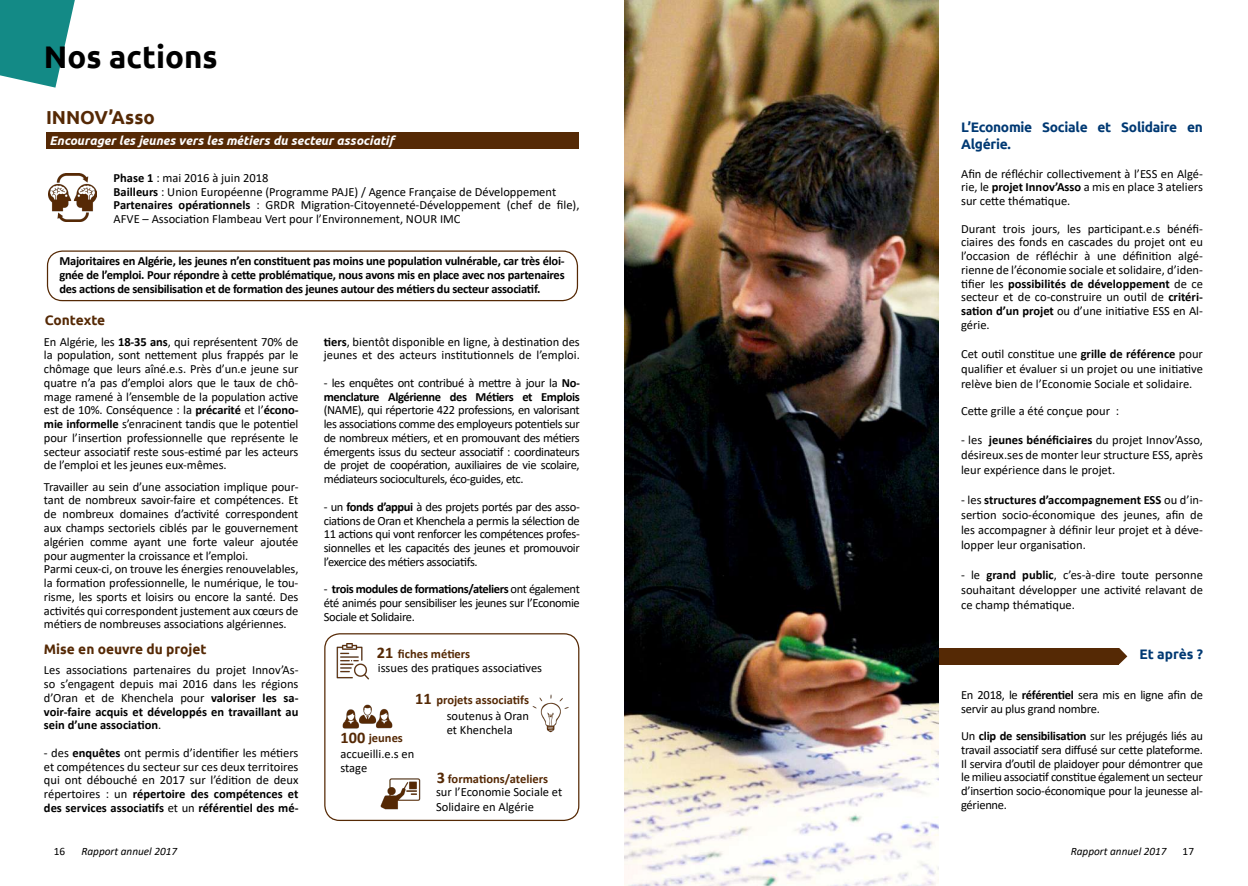
<style>
.page{position:relative;width:1248px;height:886px;background:#fff}
.page>*{position:absolute;margin:0;border:0;box-sizing:border-box;transform-origin:0 0}
.t1{font:700 31.25px "Ubuntu";color:#000}
.t2{font:700 18.75px "Ubuntu";color:#552905}
.t3{font:700 16.25px "Calibri";color:#552905}
.t4{font:700 13.75px/16.5px "Ubuntu";letter-spacing:-.02em;color:#003973}
.t5{font:700 13.75px "Ubuntu";color:#552905}
.t6{font:12.5px/13.8px "Calibri";letter-spacing:-.01em;color:#000;text-align:justify}
.t7{font:700 12.5px/13.8px "Calibri";letter-spacing:-.02em;color:#000;text-align:justify}
.t8{font:italic 700 12.5px "Ubuntu";color:#fff}
.t9{font:700 12.5px "Calibri";letter-spacing:-.005em;color:#552905}
.t10{font:italic 11.25px "Calibri";color:#000}
.t11{font:11.25px "Calibri";color:#000}
.s1{font-weight:700}
.s2{font-weight:400}
.s3{font-weight:700;font-size:16.25px;color:#552905}
.s4{font-weight:700;color:#552905}
.s5{font-size:16.25px}
</style>
<div class="page">
<div style="left:324px;top:633px;width:255px;height:188px;border:1px solid #552905;border-radius:15px"></div>
<img style="left:48px;top:173px;width:49px;height:48px">
<div style="left:46px;top:133px;width:533px;height:16px;background:#552905"></div>
<div style="left:47px;top:250px;width:531px;height:51px;border:1px solid #552905;border-radius:15px"></div>
<img style="left:336px;top:643px;width:33px;height:37px">
<img style="left:532px;top:694px;width:37px;height:39px">
<img style="left:342px;top:704px;width:51px;height:25px">
<div style="left:843px;top:648px;width:276px;height:16px;background:#552905"></div>
<svg style="left:1119px;top:648px;width:8px;height:16px"></svg>
<svg style="left:0;top:0;width:75px;height:88px"></svg>
<img style="left:380px;top:778px;width:41px;height:32px">
<img style="left:624px;top:0;width:314px;height:886px">
<h1 class="t1" style="left:44px;top:38px;width:175px">Nos actions</h1>
<h2 class="t2" style="left:46px;top:106px;width:110px">INNOV’Asso</h2>
<p class="t8" style="left:50px;top:133px;width:346px">Encourager les jeunes vers les métiers du secteur associatif</p>
<p class="t6" style="left:114px;top:171px;width:467px;text-align:left"><span class="s1">Phase 1</span> : mai 2016 à juin 2018<br><span class="s1">Bailleurs</span> : Union Européenne (Programme PAJE) / Agence Française de Développement <span class="s1">Partenaires opérationnels</span> : GRDR Migration-Citoyenneté-Développement (chef de file), AFVE – Association Flambeau Vert pour l’Environnement, NOUR IMC</p>
<p class="t7" style="left:59px;top:254px;width:507px">Majoritaires en Algérie, les jeunes n’en constituent pas moins une population vulnérable, car très éloi&shy;gnée de l’emploi. Pour répondre à cette problématique, nous avons mis en place avec nos partenaires des actions de sensibilisation et de formation des jeunes autour des métiers du secteur associatif.</p>
<p class="t5" style="left:45px;top:312px;width:62px">Contexte</p>
<p class="t6" style="left:44px;top:334px;width:256px">En Algérie, les <span class="s1">18-35 ans</span>, qui représentent 70% de la population, sont nettement plus frappés par le chômage que leurs aîné.e.s. Près d’un.e jeune sur quatre n’a pas d’emploi alors que le taux de chô&shy;mage ramené à l’ensemble de la population active est de 10%. Conséquence : la <span class="s1">précarité</span> et l’<span class="s1">écono&shy;mie informelle</span> s’enracinent tandis que le potentiel pour l’insertion professionnelle que représente le secteur associatif reste sous-estimé par les acteurs de l’emploi et les jeunes eux-mêmes.</p>
<p class="t6" style="left:44px;top:479px;width:256px;text-align:left">Travailler au sein d’une association implique pour&shy;tant de nombreux savoir-faire et compétences. Et de nombreux domaines d’activité correspondent aux champs sectoriels ciblés par le gouvernement algérien comme ayant une forte valeur ajoutée pour augmenter la croissance et l’emploi.<br>Parmi ceux-ci, on trouve les énergies renouvelables, la formation professionnelle, le numérique, le tou&shy;risme, les sports et loisirs ou encore la santé. Des activités qui correspondent justement aux cœurs de métiers de nombreuses associations algériennes.</p>
<p class="t5" style="left:44px;top:641px;width:164px">Mise en oeuvre du projet</p>
<p class="t6" style="left:44px;top:663px;width:256px">Les associations partenaires du projet Innov’As&shy;so s’engagent depuis mai 2016 dans les régions d’Oran et de Khenchela pour <span class="s1">valoriser les sa&shy;voir-faire acquis et développés en travaillant au sein d’une association</span>.</p>
<p class="t6" style="left:44px;top:745px;width:256px">- des <span class="s1">enquêtes</span> ont permis d’identifier les métiers et compétences du secteur sur ces deux territoires qui ont débouché en 2017 sur l’édition de deux répertoires : un <span class="s1">répertoire des compétences et des services associatifs</span> et un <span class="s1">référentiel des mé-</span></p>
<p class="t6" style="left:324px;top:334px;width:257px"><span class="s1">tiers</span>, bientôt disponible en ligne, à destination des jeunes et des acteurs institutionnels de l’emploi.</p>
<p class="t7" style="left:324px;top:376px;width:257px"><span class="s2">- les enquêtes ont contribué à mettre à jour la</span> No&shy;menclature Algérienne des Métiers et Emplois</p>
<p class="t6" style="left:324px;top:403px;width:257px">(NAME), qui répertorie 422 professions, en valorisant les associations comme des employeurs potentiels sur de nombreux métiers, et en promouvant des métiers émergents issus du secteur associatif : coordinateurs de projet de coopération, auxiliaires de vie scolaire, médiateurs socioculturels, éco-guides, etc.</p>
<p class="t6" style="left:324px;top:499px;width:257px">- un <span class="s1">fonds d’appui</span> à des projets portés par des asso&shy;ciations de Oran et Khenchela a permis la sélection de 11 actions qui vont renforcer les compétences profes&shy;sionnelles et les capacités des jeunes et promouvoir l’exercice des métiers associatifs.</p>
<p class="t6" style="left:324px;top:582px;width:257px">- <span class="s1">trois modules de formations/ateliers</span> ont également été animés pour sensibiliser les jeunes sur l’Economie Sociale et Solidaire.</p>
<h3 class="t3" style="left:377px;top:641px;width:18px">21</h3>
<p class="t6" style="left:378px;top:661px;width:166px">issues des pratiques associatives</p>
<h3 class="t3" style="left:415px;top:687px;width:18px">11</h3>
<p class="t6" style="left:446px;top:709px;width:84px">soutenus à Oran et Khenchela</p>
<p class="t9" style="left:398px;top:645px;width:74px">fiches métiers</p>
<p class="t9" style="left:436px;top:691px;width:94px">projets associatifs</p>
<p class="t6" style="left:340px;top:730px;width:75px;line-height:15.6px"><span class="s3">100</span> <span class="s4">jeunes </span>accueilli.e.s en</p>
<p class="t6" style="left:340px;top:760px;width:28px">stage</p>
<p class="t9" style="left:437px;top:770px;width:113px"><span class="s5">3</span> formations/ateliers</p>
<p class="t6" style="left:436px;top:784px;width:128px;line-height:15px">sur l’Economie Sociale et<br>Solidaire en Algérie</p>
<p class="t4" style="left:961px;top:119px;width:243px">L’Economie Sociale et Solidaire en<br>Algérie.</p>
<p class="t6" style="left:961px;top:166px;width:243px">Afin de réfléchir collectivement à l’ESS en Algé&shy;rie, le <span class="s1">projet Innov’Asso</span> a mis en place 3 ateliers sur cette thématique.</p>
<p class="t6" style="left:961px;top:221px;width:243px">Durant trois jours, les participant.e.s bénéfi&shy;ciaires des fonds en cascades du projet ont eu l’occasion de réfléchir à une définition algé&shy;rienne de l’économie sociale et solidaire, d’iden&shy;tifier les <span class="s1">possibilités de développement</span> de ce secteur et de co-construire un outil de <span class="s1">critéri&shy;sation d’un projet</span> ou d’une initiative ESS en Al&shy;gérie.</p>
<p class="t6" style="left:961px;top:346px;width:243px;line-height:15px">Cet outil constitue une <span class="s1">grille de référence</span> pour qualifier et évaluer si un projet ou une initiative relève bien de l’Economie Sociale et solidaire.</p>
<p class="t6" style="left:961px;top:404px;width:159px">Cette grille a été conçue pour :</p>
<p class="t6" style="left:961px;top:432px;width:243px;line-height:15px">- les <span class="s1">jeunes bénéficiaires</span> du projet Innov’Asso, désireux.ses de monter leur structure ESS, après leur expérience dans le projet.</p>
<p class="t6" style="left:961px;top:492px;width:243px;line-height:15px">- les <span class="s1">structures d’accompagnement ESS</span> ou d’in&shy;sertion socio-économique des jeunes, afin de les accompagner à définir leur projet et à déve&shy;lopper leur organisation.</p>
<p class="t6" style="left:961px;top:567px;width:243px;line-height:15px">- le <span class="s1">grand public</span>, c’es-à-dire toute personne souhaitant développer une activité relavant de ce champ thématique.</p>
<p class="t4" style="left:1139px;top:646px;width:65px">Et après ?</p>
<p class="t6" style="left:961px;top:687px;width:243px">En 2018, le <span class="s1">référentiel</span> sera mis en ligne afin de servir au plus grand nombre.</p>
<p class="t6" style="left:961px;top:729px;width:243px">Un <span class="s1">clip de sensibilisation</span> sur les préjugés liés au travail associatif sera diffusé sur cette plateforme.<br>Il servira d’outil de plaidoyer pour démontrer que le milieu associatif constitue également un secteur d’insertion socio-économique pour la jeunesse al&shy;gérienne.</p>
<p class="t11" style="left:54px;top:844px;width:13px">16</p>
<p class="t10" style="left:81px;top:844px;width:97px">Rapport annuel 2017</p>
<p class="t10" style="left:1070px;top:843px;width:97px">Rapport annuel 2017</p>
<p class="t11" style="left:1182px;top:844px;width:13px">17</p>
</div>
